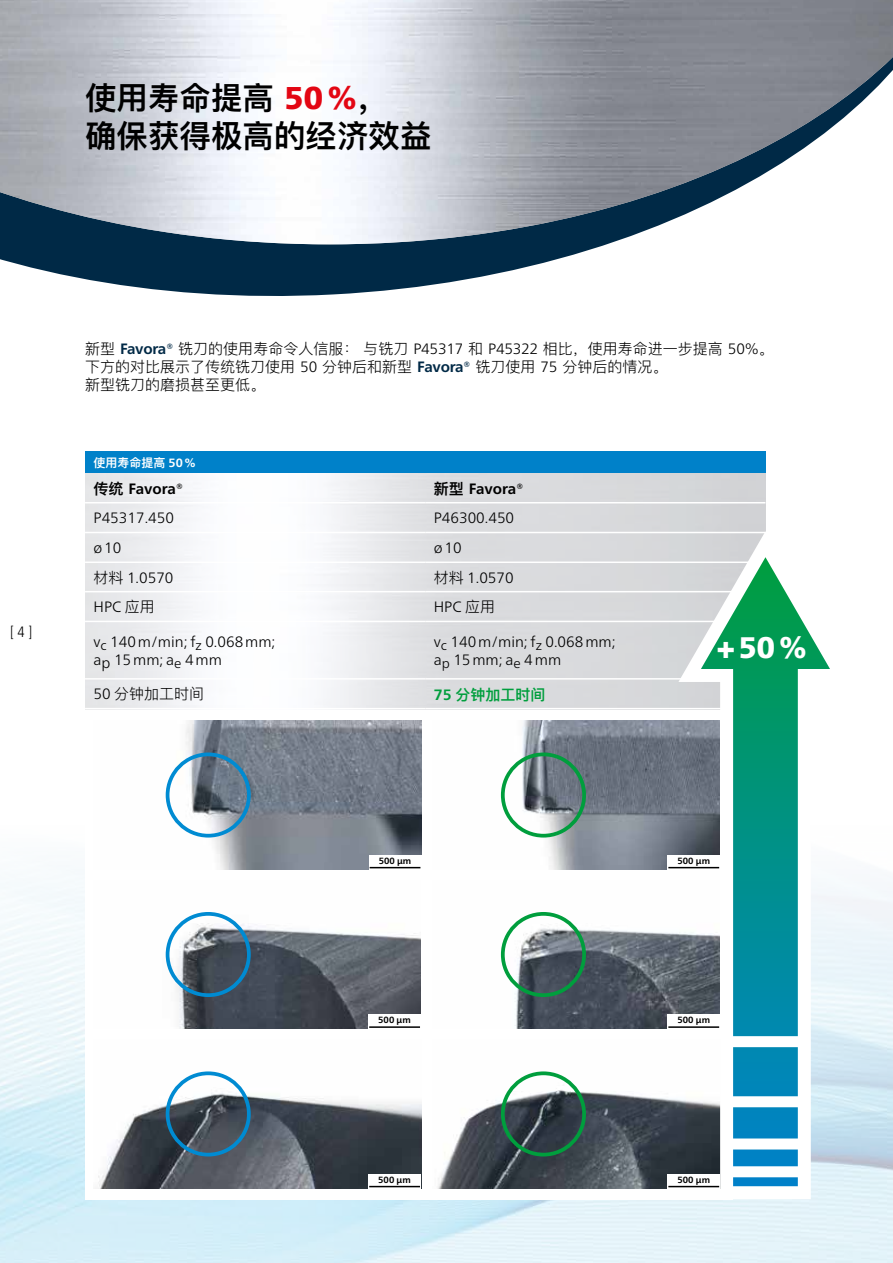
<style>
.page{position:relative;width:893px;height:1263px;background:#fff}
.page>*{position:absolute;margin:0;border:0;box-sizing:border-box;transform-origin:0 0}
.t1{font:600 31.5px/37.8px "Ping Fang SC";color:#000}
.t2{font:900 29.7px "Frutiger Neue LT Pro";color:#fff}
.t3{font:300 15px/18px "Frutiger Neue LT Pro";color:#000}
.t4{font:300 15px/18px "Ping Fang SC";color:#000}
.t5{font:700 15px "Frutiger Neue LT Pro";color:#000}
.t6{font:600 15px "Ping Fang SC";color:#009e3d}
.t7{font:300 condensed 15px "Frutiger LT Pro";color:#000}
.t8{font:600 12px "Ping Fang SC";color:#fff}
.t9{font:700 9px "Frutiger Neue LT Pro";color:#000}
.s1{font-family:"Frutiger Neue LT Pro";font-weight:900;color:#e30613}
.s2{font-family:"Frutiger Neue LT Pro";font-weight:700;color:#002946}
.s3{font-family:"Frutiger Neue LT Pro"}
.s4{font-family:"Frutiger Neue LT Pro";font-weight:700}
.s5{font-family:"Ping Fang SC";font-weight:600}
.s6{font-family:"Ping Fang SC"}
</style>
<div class="page">
<img style="left:0;top:451px;width:893px;height:812px">
<svg style="left:0;top:244px;width:608px;height:52px;fill:#002946"></svg>
<img style="left:0;top:0;width:893px;height:244px">
<img style="left:85px;top:473px;width:680px;height:237px">
<div style="left:85px;top:710px;width:648px;height:489px;background:#fff"></div>
<img style="left:165px;top:721px;width:256px;height:148px">
<div style="left:166px;top:752px;width:85px;height:85px;border:4px solid #008bd2;border-radius:50%"></div>
<div style="left:369px;top:855px;width:52px;height:14px;background:#fff"></div>
<hr style="left:370px;top:867px;width:50px;height:1px;background:#000">
<img style="left:165px;top:912px;width:256px;height:117px">
<div style="left:166px;top:912px;width:85px;height:85px;border:4px solid #008bd2;border-radius:50%"></div>
<div style="left:368px;top:1014px;width:53px;height:15px;background:#fff"></div>
<hr style="left:369px;top:1026px;width:51px;height:2px;background:#000">
<img style="left:98px;top:1074px;width:323px;height:114px">
<div style="left:166px;top:1071px;width:85px;height:85px;border:4px solid #008bd2;border-radius:50%"></div>
<div style="left:368px;top:1174px;width:53px;height:14px;background:#fff"></div>
<hr style="left:369px;top:1186px;width:51px;height:1px;background:#000">
<img style="left:438px;top:1074px;width:240px;height:114px">
<div style="left:501px;top:1071px;width:85px;height:85px;border:4px solid #009e3d;border-radius:50%"></div>
<div style="left:667px;top:1174px;width:53px;height:14px;background:#fff"></div>
<hr style="left:668px;top:1186px;width:51px;height:1px;background:#000">
<img style="left:500px;top:912px;width:178px;height:117px">
<div style="left:501px;top:912px;width:85px;height:85px;border:4px solid #009e3d;border-radius:50%"></div>
<div style="left:667px;top:1014px;width:53px;height:15px;background:#fff"></div>
<hr style="left:668px;top:1026px;width:51px;height:2px;background:#000">
<img style="left:500px;top:721px;width:178px;height:148px">
<div style="left:501px;top:752px;width:85px;height:85px;border:4px solid #009e3d;border-radius:50%"></div>
<div style="left:667px;top:855px;width:53px;height:14px;background:#fff"></div>
<hr style="left:668px;top:867px;width:51px;height:1px;background:#000">
<div style="left:85px;top:451px;width:680px;height:22px;background:#0081c9"></div>
<hr style="left:85px;top:502px;width:340px;height:1px;background:#fff">
<hr style="left:425px;top:502px;width:340px;height:1px;background:#fff">
<hr style="left:85px;top:532px;width:340px;height:1px;background:#fff">
<hr style="left:425px;top:532px;width:340px;height:1px;background:#fff">
<hr style="left:85px;top:561px;width:340px;height:2px;background:#fff">
<hr style="left:425px;top:561px;width:340px;height:2px;background:#fff">
<hr style="left:85px;top:591px;width:340px;height:1px;background:#fff">
<hr style="left:425px;top:591px;width:340px;height:1px;background:#fff">
<hr style="left:85px;top:621px;width:340px;height:1px;background:#fff">
<hr style="left:425px;top:621px;width:340px;height:1px;background:#fff">
<hr style="left:85px;top:678px;width:340px;height:2px;background:#fff">
<hr style="left:425px;top:678px;width:340px;height:2px;background:#fff">
<hr style="left:85px;top:708px;width:340px;height:1px;background:#fff">
<hr style="left:425px;top:708px;width:340px;height:1px;background:#fff">
<svg style="left:678px;top:531px;width:175px;height:668px"></svg>
<svg style="left:701px;top:557px;width:129px;height:629px"></svg>
<h1 class="t1" style="left:85px;top:79px;width:348px">使用寿命提高 <span class="s1">50%</span>，<br>确保获得极高的经济效益</h1>
<p class="t7" style="left:10px;top:623px;width:24px">[ 4 ]</p>
<p class="t4" style="left:85px;top:339px;width:690px">新型 <span class="s2">Favora®</span> 铣刀的使用寿命令人信服：与铣刀 <span class="s3">P45317</span> 和 <span class="s3">P45322</span> 相比，使用寿命进一步提高 <span class="s3">50%</span>。下方的对比展示了传统铣刀使用 <span class="s3">50</span> 分钟后和新型 <span class="s2">Favora®</span> 铣刀使用 <span class="s3">75</span> 分钟后的情况。<br>新型铣刀的磨损甚至更低。</p>
<p class="t8" style="left:94px;top:455px;width:104px">使用寿命提高 <span class="s4">50%</span></p>
<p class="t5" style="left:94px;top:479px;width:91px"><span class="s5">传统</span> Favora®</p>
<p class="t5" style="left:434px;top:479px;width:91px"><span class="s5">新型</span> Favora®</p>
<p class="t3" style="left:94px;top:509px;width:82px">P45317.450</p>
<p class="t3" style="left:434px;top:509px;width:82px">P46300.450</p>
<p class="t3" style="left:94px;top:539px;width:29px">ø10</p>
<p class="t3" style="left:434px;top:539px;width:29px">ø10</p>
<p class="t3" style="left:94px;top:568px;width:82px"><span class="s6">材料</span> 1.0570</p>
<p class="t3" style="left:434px;top:568px;width:82px"><span class="s6">材料</span> 1.0570</p>
<p class="t3" style="left:94px;top:598px;width:63px">HPC <span class="s6">应用</span></p>
<p class="t3" style="left:434px;top:598px;width:63px">HPC <span class="s6">应用</span></p>
<p class="t3" style="left:94px;top:633px;width:183px">v<sub>c</sub> 140m/min; f<sub>z</sub> 0.068mm; ap 15mm; a<sub>e</sub> 4mm</p>
<p class="t3" style="left:434px;top:633px;width:183px">v<sub>c</sub> 140m/min; f<sub>z</sub> 0.068mm; a<sub>p</sub> 15mm; a<sub>e</sub> 4mm</p>
<p class="t4" style="left:94px;top:685px;width:112px"><span class="s3">50</span> 分钟加工时间</p>
<p class="t6" style="left:434px;top:685px;width:113px"><span class="s4">75</span> 分钟加工时间</p>
<h2 class="t2" style="left:717px;top:630px;width:92px">+50%</h2>
<p class="t9" style="left:379px;top:855px;width:34px">500 µm</p>
<p class="t9" style="left:378px;top:1015px;width:34px">500 µm</p>
<p class="t9" style="left:677px;top:855px;width:34px">500 µm</p>
<p class="t9" style="left:677px;top:1015px;width:34px">500 µm</p>
<p class="t9" style="left:378px;top:1174px;width:34px">500 µm</p>
<p class="t9" style="left:677px;top:1174px;width:34px">500 µm</p>
</div>
